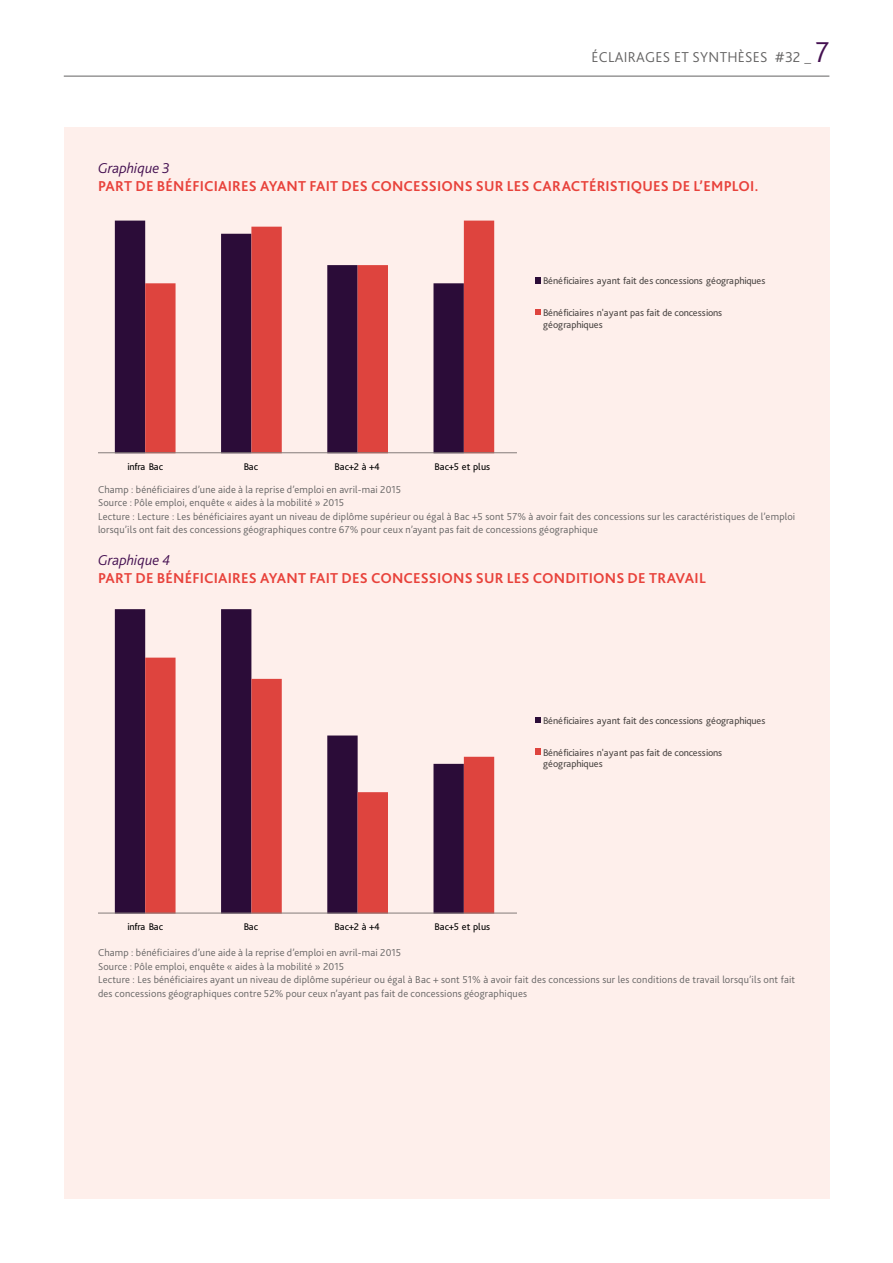
<style>
.page{position:relative;width:893px;height:1263px;background:#fff}
.page>*{position:absolute;margin:0;border:0;box-sizing:border-box;transform-origin:0 0}
.t1{font:700 15px "Bliss 2";letter-spacing:.015em;color:#e8423b}
.t2{font:300 15px "Bliss 2";letter-spacing:.02em;color:#646363}
.t3{font:italic 300 15px "Bliss 2";color:#441051}
.t4{font:300 10.5px/13.5px "Bliss 2";letter-spacing:.015em;color:#646363}
.t5{font:10.05px/11.1px "Bliss 2";letter-spacing:-.015em;color:#4d4d4c}
.t6{font:10.05px "Bliss 2";letter-spacing:-.015em;color:#000}
.t7{font:10.05px "Bliss 2";letter-spacing:.01em;color:#000}
.s1{font-size:30px;color:#441051}
</style>
<div class="page">
<hr style="left:64px;top:76px;width:765px;height:1px;background:#646363">
<div style="left:64px;top:128px;width:765px;height:1071px;background:#feefeb"></div>
<div style="left:115px;top:221px;width:30px;height:231px;background:#2b0c38"></div>
<svg style="left:145px;top:221px;width:349px;height:231px"></svg>
<hr style="left:98px;top:452px;width:419px;height:1px;background:#868686">
<svg style="left:536px;top:277px;width:5px;height:6px"></svg>
<svg style="left:536px;top:310px;width:5px;height:5px"></svg>
<svg style="left:115px;top:609px;width:137px;height:303px;fill:#2b0c38"></svg>
<svg style="left:145px;top:658px;width:349px;height:254px"></svg>
<hr style="left:98px;top:912px;width:419px;height:1px;background:#868686">
<svg style="left:536px;top:717px;width:5px;height:5px"></svg>
<svg style="left:536px;top:749px;width:5px;height:6px"></svg>
<h1 class="t2" style="left:592px;top:47px;width:239px">ÉCLAIRAGES ET SYNTHÈSES #32 _ <span class="s1">7</span></h1>
<h1 class="t3" style="left:98px;top:159px;width:74px">Graphique 3</h1>
<h1 class="t1" style="left:98px;top:177px;width:662px">PART DE BÉNÉFICIAIRES AYANT FAIT DES CONCESSIONS SUR LES CARACTÉRISTIQUES DE L’EMPLOI.</h1>
<p class="t6" style="left:127px;top:460px;width:37px">infra Bac</p>
<p class="t6" style="left:244px;top:460px;width:16px">Bac</p>
<p class="t6" style="left:335px;top:460px;width:47px">Bac+2 à +4</p>
<p class="t7" style="left:435px;top:460px;width:57px">Bac+5 et plus</p>
<p class="t5" style="left:543px;top:276px;width:224px">Bénéficiaires ayant fait des concessions géographiques</p>
<p class="t5" style="left:543px;top:308px;width:180px">Bénéficiaires n'ayant pas fait de concessions géographiques</p>
<p class="t4" style="left:98px;top:482px;width:699px">Champ : bénéficiaires d’une aide à la reprise d’emploi en avril-mai 2015<br>Source : Pôle emploi, enquête « aides à la mobilité » 2015<br>Lecture : Lecture : Les bénéficiaires ayant un niveau de diplôme supérieur ou égal à Bac +5 sont 57% à avoir fait des concessions sur les caractéristiques de l’emploi lorsqu’ils ont fait des concessions géographiques contre 67% pour ceux n’ayant pas fait de concessions géographique</p>
<h1 class="t3" style="left:98px;top:550px;width:74px">Graphique 4</h1>
<h1 class="t1" style="left:98px;top:568px;width:609px">PART DE BÉNÉFICIAIRES AYANT FAIT DES CONCESSIONS SUR LES CONDITIONS DE TRAVAIL</h1>
<p class="t5" style="left:543px;top:715px;width:224px">Bénéficiaires ayant fait des concessions géographiques</p>
<p class="t5" style="left:543px;top:747px;width:180px">Bénéficiaires n'ayant pas fait de concessions géographiques</p>
<p class="t6" style="left:127px;top:920px;width:37px">infra Bac</p>
<p class="t6" style="left:244px;top:920px;width:16px">Bac</p>
<p class="t6" style="left:335px;top:920px;width:47px">Bac+2 à +4</p>
<p class="t7" style="left:435px;top:920px;width:57px">Bac+5 et plus</p>
<p class="t4" style="left:98px;top:946px;width:699px">Champ : bénéficiaires d’une aide à la reprise d’emploi en avril-mai 2015<br>Source : Pôle emploi, enquête « aides à la mobilité » 2015<br>Lecture : Les bénéficiaires ayant un niveau de diplôme supérieur ou égal à Bac + sont 51% à avoir fait des concessions sur les conditions de travail lorsqu’ils ont fait des concessions géographiques contre 52% pour ceux n’ayant pas fait de concessions géographiques</p>
</div>
